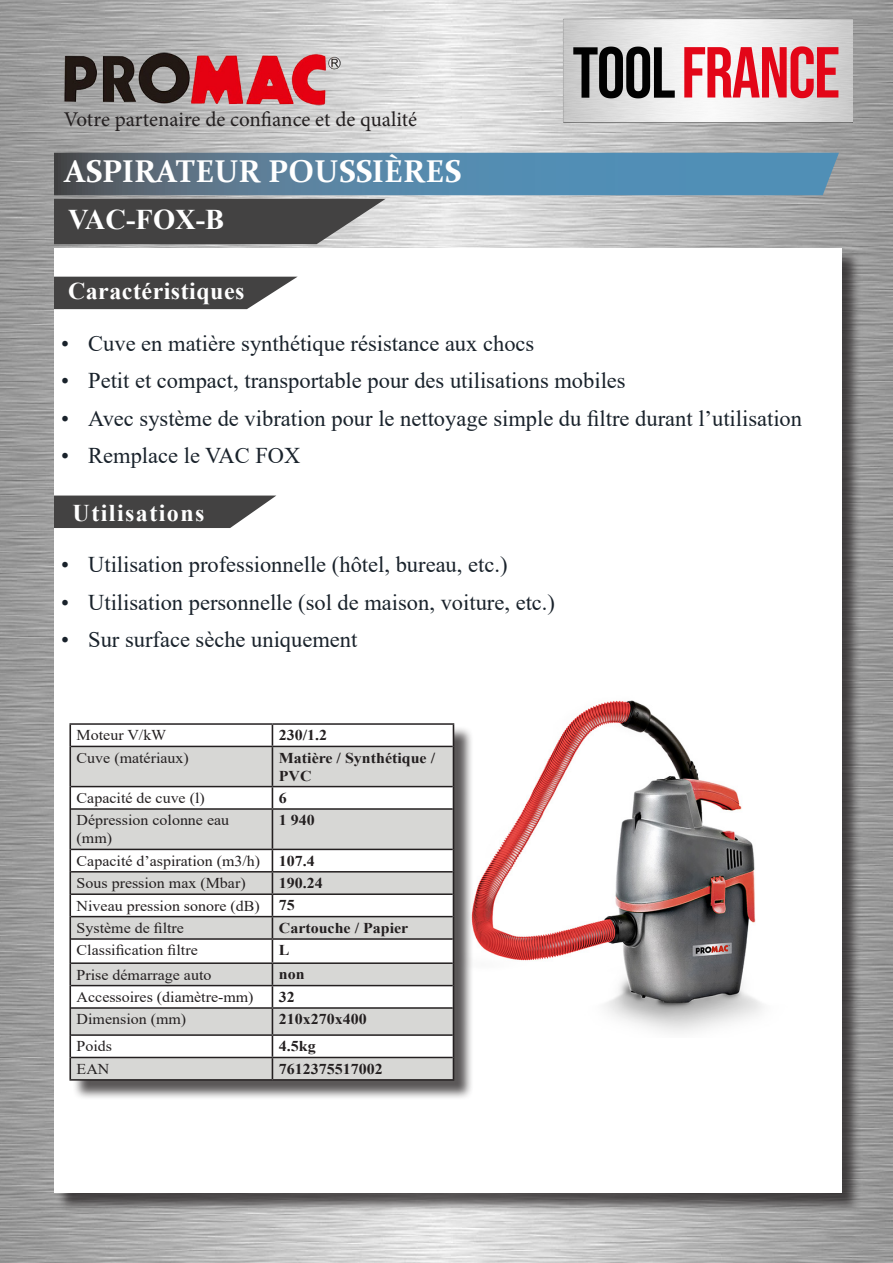
<style>
.page{position:relative;width:893px;height:1263px;background:#fff}
.page>*{position:absolute;margin:0;border:0;box-sizing:border-box;transform-origin:0 0}
.t1{font:700 31.5px "Constantia";color:#fff}
.t2{font:700 28.5px "Times New Roman";color:#fff}
.t3{font:700 24px "Times New Roman";letter-spacing:.02em;color:#fff}
.t4{font:700 24px "Times New Roman";letter-spacing:.06em;color:#fff}
.t5{font:22.5px "Times New Roman";color:#19222b}
.t6{font:21px "Minion Pro";color:#231f20}
.t7{font:15px/18px "Times New Roman";color:#231f20;scale:1.06 1}
.t8{font:700 15px/18px "Times New Roman";color:#231f20;scale:1.06 1}
</style>
<div class="page">
<img style="left:53px;top:38px;width:288px;height:78px">
<svg style="left:54px;top:153px;width:785px;height:91px;background:#798e9c"></svg>
<div style="left:55px;top:249px;width:806px;height:964px;background:#231f20;opacity:.75"></div>
<div style="left:54px;top:248px;width:788px;height:945px;background:#fff"></div>
<img style="left:474px;top:700px;width:289px;height:333px">
<svg style="left:54px;top:277px;width:243px;height:32px;background:#565555"></svg>
<svg style="left:54px;top:495px;width:222px;height:33px;background:#595858"></svg>
<div style="left:72px;top:726px;width:402px;height:374px;background:#231f20;opacity:.75"></div>
<hr style="left:69px;top:723px;width:203px;height:2px;background:#231f20">
<hr style="left:272px;top:723px;width:182px;height:2px;background:#231f20">
<hr style="left:69px;top:1079px;width:203px;height:2px;background:#231f20">
<hr style="left:272px;top:1079px;width:182px;height:2px;background:#231f20">
<hr style="left:69px;top:725px;width:2px;height:21px;background:#231f20">
<hr style="left:69px;top:746px;width:2px;height:40px;background:#231f20">
<hr style="left:69px;top:786px;width:2px;height:23px;background:#231f20">
<hr style="left:69px;top:809px;width:2px;height:40px;background:#231f20">
<hr style="left:69px;top:849px;width:2px;height:23px;background:#231f20">
<hr style="left:69px;top:872px;width:2px;height:22px;background:#231f20">
<hr style="left:69px;top:894px;width:2px;height:23px;background:#231f20">
<hr style="left:69px;top:916px;width:2px;height:23px;background:#231f20">
<hr style="left:69px;top:939px;width:2px;height:24px;background:#231f20">
<hr style="left:69px;top:963px;width:2px;height:22px;background:#231f20">
<hr style="left:69px;top:985px;width:2px;height:23px;background:#231f20">
<hr style="left:69px;top:1008px;width:2px;height:27px;background:#231f20">
<hr style="left:69px;top:1035px;width:2px;height:22px;background:#231f20">
<hr style="left:69px;top:1057px;width:2px;height:22px;background:#231f20">
<svg style="left:70px;top:725px;width:384px;height:354px"></svg>
<img style="left:562px;top:18px;width:290px;height:107px">
<p class="t6" style="left:64px;top:105px;width:355px">Votre partenaire de confiance et de qualité</p>
<p class="t1" style="left:64px;top:150px;width:398px">ASPIRATEUR POUSSIÈRES</p>
<p class="t2" style="left:68px;top:199px;width:158px">VAC-FOX-B</p>
<p class="t3" style="left:68px;top:274px;width:178px">Caractéristiques</p>
<p class="t5" style="left:61px;top:327px;width:475px">• Cuve en matière synthétique résistance aux chocs</p>
<p class="t5" style="left:61px;top:365px;width:566px">• Petit et compact, transportable pour des utilisations mobiles</p>
<p class="t5" style="left:61px;top:402px;width:742px">• Avec système de vibration pour le nettoyage simple du filtre durant l’utilisation</p>
<p class="t5" style="left:61px;top:440px;width:241px">• Remplace le VAC FOX</p>
<p class="t4" style="left:73px;top:496px;width:133px">Utilisations</p>
<p class="t5" style="left:61px;top:549px;width:448px">• Utilisation professionnelle (hôtel, bureau, etc.)</p>
<p class="t5" style="left:61px;top:586px;width:495px">• Utilisation personnelle (sol de maison, voiture, etc.)</p>
<p class="t5" style="left:61px;top:624px;width:298px">• Sur surface sèche uniquement</p>
<p class="t7" style="left:77px;top:726px;width:86px">Moteur V/kW</p>
<p class="t8" style="left:279px;top:726px;width:47px">230/1.2</p>
<p class="t7" style="left:77px;top:748px;width:107px">Cuve (matériaux)</p>
<p class="t8" style="left:279px;top:748px;width:149px">Matière / Synthétique /<br>PVC</p>
<p class="t7" style="left:77px;top:788px;width:122px">Capacité de cuve (l)</p>
<p class="t8" style="left:279px;top:788px;width:9px">6</p>
<p class="t7" style="left:77px;top:811px;width:145px">Dépression colonne eau (mm)</p>
<p class="t8" style="left:279px;top:811px;width:35px">1 940</p>
<p class="t7" style="left:77px;top:851px;width:175px">Capacité d’aspiration (m3/h)</p>
<p class="t8" style="left:279px;top:851px;width:35px">107.4</p>
<p class="t7" style="left:77px;top:874px;width:161px">Sous pression max (Mbar)</p>
<p class="t8" style="left:279px;top:873px;width:43px">190.24</p>
<p class="t7" style="left:77px;top:896px;width:174px">Niveau pression sonore (dB)</p>
<p class="t8" style="left:279px;top:896px;width:17px">75</p>
<p class="t7" style="left:77px;top:918px;width:103px">Système de filtre</p>
<p class="t8" style="left:279px;top:918px;width:124px">Cartouche / Papier</p>
<p class="t7" style="left:77px;top:941px;width:116px">Classification filtre</p>
<p class="t8" style="left:279px;top:941px;width:12px">L</p>
<p class="t7" style="left:77px;top:965px;width:129px">Prise démarrage auto</p>
<p class="t8" style="left:279px;top:965px;width:26px">non</p>
<p class="t7" style="left:77px;top:987px;width:168px">Accessoires (diamètre-mm)</p>
<p class="t8" style="left:279px;top:987px;width:17px">32</p>
<p class="t7" style="left:77px;top:1010px;width:105px">Dimension (mm)</p>
<p class="t8" style="left:279px;top:1010px;width:84px">210x270x400</p>
<p class="t7" style="left:77px;top:1037px;width:35px">Poids</p>
<p class="t8" style="left:279px;top:1037px;width:36px">4.5kg</p>
<p class="t7" style="left:77px;top:1059px;width:32px">EAN</p>
<p class="t8" style="left:279px;top:1059px;width:99px">7612375517002</p>
</div>
